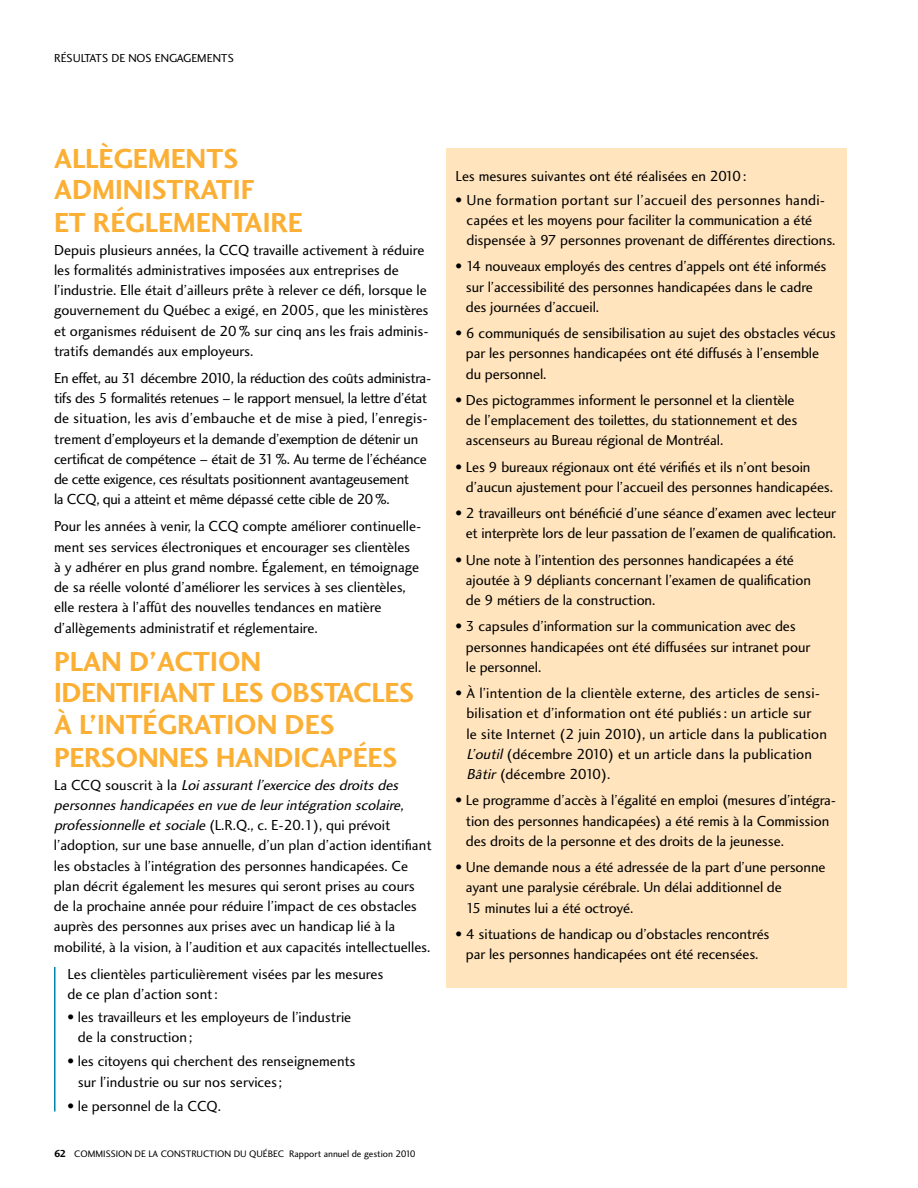
<style>
.page{position:relative;width:918px;height:1188px;background:#fff}
.page>*{position:absolute;margin:0;border:0;box-sizing:border-box;transform-origin:0 0}
.t1{font:28.5px/32px "Charlotte Sans Bold Plain";color:#fbaf34}
.t2{font:15px/20.2px "Charlotte Sans Book Plain";letter-spacing:-.005em;color:#000}
.t3{font:12px "Charlotte Sans Book Plain";letter-spacing:.06em;color:#000}
.t4{font:9.75px "Charlotte Sans Book Plain";color:#000}
.s1{font-style:italic}
.s2{font-family:"Charlotte Sans Bold Plain";font-size:10.5px}
</style>
<div class="page">
<div style="left:446px;top:148px;width:400px;height:840px;background:#ffe4bd"></div>
<hr style="left:54px;top:967px;width:2px;height:145px;background:#0084a9">
<p class="t3" style="left:54px;top:51px;width:181px">Résultats de nos engagements</p>
<h1 class="t1" style="left:54px;top:142px;width:250px">ALLÈGEMENTS<br>ADMINISTRATIF<br>ET RÉGLEMENTAIRE</h1>
<p class="t2" style="left:54px;top:239px;width:376px">Depuis plusieurs années, la CCQ travaille activement à réduire les formalités administratives imposées aux entreprises de l’industrie. Elle était d’ailleurs prête à relever ce défi, lorsque le gouvernement du Québec a exigé, en 2005, que les ministères et organismes réduisent de 20% sur cinq ans les frais adminis&shy;tratifs demandés aux employeurs.</p>
<p class="t2" style="left:54px;top:368px;width:379px">En effet, au 31 décembre 2010, la réduction des coûts administra&shy;tifs des 5 formalités retenues – le rapport mensuel, la lettre d’état de situation, les avis d’embauche et de mise à pied, l’enregis&shy;trement d’employeurs et la demande d’exemption de détenir un certificat de compétence – était de 31%. Au terme de l’échéance de cette exigence, ces résultats positionnent avantageusement<br>la CCQ, qui a atteint et même dépassé cette cible de 20%.</p>
<p class="t2" style="left:54px;top:516px;width:369px">Pour les années à venir, la CCQ compte améliorer continuelle&shy;ment ses services électroniques et encourager ses clientèles<br>à y adhérer en plus grand nombre. Également, en témoignage de sa réelle volonté d’améliorer les services à ses clientèles, elle restera à l’affût des nouvelles tendances en matière d’allègements administratif et réglementaire.</p>
<h1 class="t1" style="left:54px;top:645px;width:362px">PLAN D’ACTION<br>IDENTIFIANT LES OBSTACLES<br>À L’INTÉGRATION DES<br>PERSONNES HANDICAPÉES</h1>
<p class="t2" style="left:54px;top:774px;width:379px">L a C C Q s o u s c r i t à l a <span class="s1">Loiassurantl’exercicedesdroitsdes personneshandicapéesenvuedeleurintégrationscolaire</span>, <span class="s1">professionnelleetsociale</span>(L.R.Q., c. E -20.1), qui prévoit l’adoption, sur une base annuelle, d’un plan d’action identifiant les obstacles à l’intégration des personnes handicapées. Ce plan décrit également les mesures qui seront prises au cours de la prochaine année pour réduire l’impact de ces obstacles auprès des personnes aux prises avec un handicap lié à la mobilité, à la vision, à l’audition et aux capacités intellectuelles.</p>
<p class="t2" style="left:67px;top:963px;width:317px">Les clientèles particulièrement visées par les mesures de ce plan d’action sont:</p>
<p class="t2" style="left:78px;top:1007px;width:275px;text-indent:-10px">• les travailleurs et les employeurs de l’industrie de la construction;</p>
<p class="t2" style="left:78px;top:1051px;width:279px;text-indent:-10px">• les citoyens qui cherchent des renseignements sur l’industrie ou sur nos services ;</p>
<p class="t2" style="left:67px;top:1095px;width:155px">• le personnel de la CCQ.</p>
<p class="t4" style="left:54px;top:1148px;width:363px"><span class="s2">62</span> Commission de la construction du Québec Rapport annuel de gestion 2010</p>
<p class="t2" style="left:456px;top:166px;width:292px">Les mesures suivantes ont été réalisées en 2010:</p>
<p class="t2" style="left:467px;top:189px;width:370px;text-indent:-11px">• U ne formation portant sur l’accueil des personnes handi&shy;capées et les moyens pour faciliter la communication a été dispensée à 97 personnes provenant de différentes directions.</p>
<p class="t2" style="left:466px;top:256px;width:362px;text-indent:-10px">• 14 nouveaux employés des centres d’appels ont été informés sur l’accessibilité des personnes handicapées dans le cadre des journées d’accueil.</p>
<p class="t2" style="left:466px;top:323px;width:372px;text-indent:-10px">• 6 communiqués de sensibilisation au sujet des obstacles vécus par les personnes handicapées ont été diffusés à l’ensemble du personnel.</p>
<p class="t2" style="left:466px;top:390px;width:333px;text-indent:-10px">• Des pictogrammes informent le personnel et la clientèle de l’emplacement des toilettes, du stationnement et des ascenseurs au Bureau régional de Montréal.</p>
<p class="t2" style="left:466px;top:456px;width:369px;text-indent:-10px">• Les 9 bureaux régionaux ont été vérifiés et ils n’ont besoin d’aucun ajustement pour l’accueil des personnes handicapées.</p>
<p class="t2" style="left:456px;top:503px;width:382px;text-align:right">• 2 travailleurs ont bénéficié d’une séance d’examen avec lecteur et interprète lors de leur passation de l’examen de qualification.</p>
<p class="t2" style="left:466px;top:549px;width:347px;text-indent:-10px">• U ne note à l’intention des personnes handicapées a été ajoutée à 9 dépliants concernant l’examen de qualification de 9 métiers de la construction.</p>
<p class="t2" style="left:466px;top:616px;width:346px;text-indent:-10px">• 3 capsules d’information sur la communication avec des personnes handicapées ont été diffusées sur intranet pour le personnel.</p>
<p class="t2" style="left:466px;top:683px;width:362px;text-indent:-11px">• À l’intention de la clientèle externe, des articles de sensi&shy;bilisation et d’information ont été publiés : un article sur<br>le site I nternet (2 juin 2010), un article dans la publication <span class="s1">L’outil</span>(décembre 2010) et un article dans la publication <span class="s1">Bâtir</span>(décembre 2010).</p>
<p class="t2" style="left:466px;top:790px;width:372px;text-indent:-10px">• Le programme d’accès à l’égalité en emploi (mesures d’intégra&shy;tion des personnes handicapées) a été remis à la Commission des droits de la personne et des droits de la jeunesse.</p>
<p class="t2" style="left:466px;top:857px;width:361px;text-indent:-10px">• U ne demande nous a été adressée de la part d’une personne ayant une paralysie cérébrale. Un délai additionnel de<br>15 minutes lui a été octroyé.</p>
<p class="t2" style="left:456px;top:924px;width:315px;text-align:center">• 4 situations de handicap ou d’obstacles rencontrés par les personnes handicapées ont été recensées.</p>
</div>
